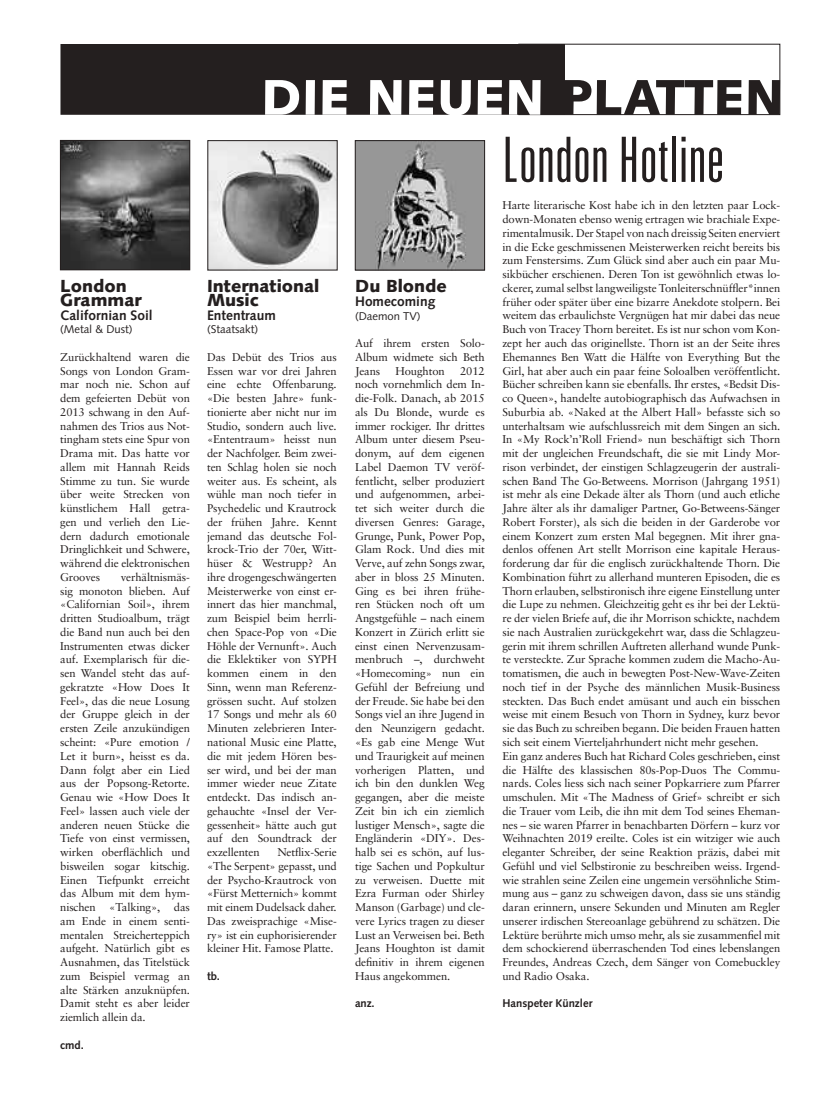
<style>
.page{position:relative;width:833px;height:1117px;background:#fff}
.page>*{position:absolute;margin:0;border:0;box-sizing:border-box;transform-origin:0 0}
.t1{font:300 ultra-condensed 62.5px "Univers";letter-spacing:.01em;color:#241f1f}
.t2{font:900 50px "Syntax";color:#fff}
.t3{font:900 17.5px/13.8px "Syntax";color:#241f1f}
.t4{font:700 13.75px "Syntax";color:#241f1f}
.t5{font:11.25px/13.8px "Sabon";letter-spacing:-.01em;color:#241f1f;text-align:justify}
.t6{font:11.25px "Syntax";color:#241f1f}
.t7{font:700 11.25px "Syntax";color:#241f1f}
.s1{color:#241f1f}
</style>
<div class="page">
<div style="left:518px;top:44px;width:262px;height:71px;border:1px solid #241f1f"></div>
<div style="left:61px;top:45px;width:503px;height:69px;background:#241f1f"></div>
<div style="left:60px;top:44px;width:505px;height:71px;border:1px solid #241f1f"></div>
<img style="left:357px;top:142px;width:126px;height:126px">
<div style="left:355px;top:140px;width:130px;height:130px;border:1px solid #241f1f"></div>
<img style="left:210px;top:142px;width:125px;height:126px">
<img style="left:62px;top:142px;width:126px;height:126px">
<div style="left:60px;top:140px;width:130px;height:130px;border:1px solid #241f1f"></div>
<h3 class="t3" style="left:60px;top:279px;width:83px">London<br>Grammar</h3>
<p class="t4" style="left:60px;top:307px;width:94px">Californian Soil</p>
<p class="t6" style="left:60px;top:322px;width:74px">(Metal &amp; Dust)</p>
<p class="t5" style="left:60px;top:350px;width:131px">Zurückhaltend waren die Songs von London Gram&shy;mar noch nie. Schon auf dem gefeierten Debüt von 2013 schwang in den Auf&shy;nahmen des Trios aus Not&shy;tingham stets eine Spur von Drama mit. Das hatte vor allem mit Hannah Reids Stimme zu tun. Sie wurde über weite Strecken von künstlichem Hall getra&shy;gen und verlieh den Lie&shy;dern dadurch emotionale Dringlichkeit und Schwere, während die elektronischen Grooves</p>
<p class="t5" style="left:60px;top:570px;width:131px;text-indent:61px">verhältnismäs&shy;sig monoton blieben. Auf «Californian Soil», ihrem dritten Studioalbum, trägt die Band nun auch bei den Instrumenten etwas dicker auf. Exemplarisch für die&shy;sen Wandel steht das auf&shy;gekratzte «How Does It Feel», das die neue Losung der Gruppe gleich in der ersten Zeile anzukündigen scheint: «Pure emotion / Let it burn», heisst es da.<br>Dann folgt aber ein Lied aus der Popsong-Retorte.<br>Genau wie «How Does It Feel» lassen auch viele der anderen neuen Stücke die Tiefe von einst vermissen, wirken oberflächlich und bisweilen sogar kitschig.<br>Einen Tiefpunkt erreicht das Album mit dem hym&shy;nischen «Talking», das am Ende in einem senti&shy;mentalen Streicherteppich aufgeht. Natürlich gibt es Ausnahmen, das Titelstück zum Beispiel vermag an alte Stärken anzuknüpfen.<br>Damit steht es aber leider ziemlich allein da.</p>
<p class="t7" style="left:60px;top:1038px;width:25px">cmd.</p>
<h2 class="t2" style="left:261px;top:68px;width:524px">DIE NEUEN <span class="s1">PLATTEN</span></h2>
<h3 class="t3" style="left:207px;top:279px;width:114px">International<br>Music</h3>
<p class="t4" style="left:207px;top:307px;width:70px">Ententraum</p>
<p class="t6" style="left:207px;top:322px;width:53px">(Staatsakt)</p>
<p class="t5" style="left:207px;top:350px;width:131px">Das Debüt des Trios aus Essen war vor drei Jahren eine echte Offenbarung. «Die besten Jahre» funk&shy;tionierte aber nicht nur im Studio, sondern auch live. «Ententraum» heisst nun der Nachfolger. Beim zwei&shy;ten Schlag holen sie noch weiter aus. Es scheint, als wühle man noch tiefer in Psychedelic und Krautrock der frühen Jahre. Kennt jemand das deutsche Fol&shy;krock-Trio der 70er, Witt&shy;hüser &amp; Westrupp? An ihre drogengeschwängerten Meisterwerke von einst er&shy;innert das hier manchmal, zum Beispiel beim herrli&shy;chen Space-Pop von «Die Höhle der Vernunft». Auch die Eklektiker von SYPH kommen einem in den Sinn, wenn man Referenz&shy;grössen sucht. Auf stolzen 17 Songs und mehr als 60<br>Minuten zelebrieren Inter&shy;national Music eine Platte, die mit jedem Hören bes&shy;ser wird, und bei der man immer wieder neue Zitate entdeckt. Das indisch an&shy;gehauchte «Insel der Ver&shy;gessenheit» hätte auch gut auf den Soundtrack der exzellenten</p>
<p class="t5" style="left:207px;top:845px;width:131px;text-indent:70px">Netflix-Serie «The Serpent» gepasst, und der Psycho-Krautrock von «Fürst Metternich» kommt mit einem Dudelsack daher.<br>Das zweisprachige «Mise&shy;ry» ist ein euphorisierender kleiner Hit. Famose Platte.</p>
<p class="t7" style="left:207px;top:969px;width:14px">tb.</p>
<h3 class="t3" style="left:355px;top:279px;width:93px">Du Blonde</h3>
<p class="t4" style="left:355px;top:293px;width:82px">Homecoming</p>
<p class="t6" style="left:355px;top:309px;width:67px">(Daemon TV)</p>
<p class="t5" style="left:355px;top:336px;width:131px">Auf ihrem ersten Solo-Album widmete sich Beth Jeans</p>
<p class="t5" style="left:395px;top:363px;width:51px">Houghton</p>
<p class="t5" style="left:355px;top:363px;width:131px;text-indent:105px">2012 noch vornehmlich dem In&shy;die-Folk. Danach, ab 2015 als Du Blonde, wurde es immer rockiger. Ihr drittes Album unter diesem Pseu&shy;donym, auf dem eigenen Label Daemon TV veröf&shy;fentlicht, selber produziert und aufgenommen, arbei&shy;tet sich weiter durch die diversen Genres: Garage, Grunge, Punk, Power Pop, Glam Rock. Und dies mit Verve, auf zehn Songs zwar, aber in bloss 25 Minuten.<br>Ging es bei ihren frühe&shy;ren Stücken noch oft um Angstgefühle – nach einem Konzert in Zürich erlitt sie einst einen Nervenzusam&shy;menbruch –, durchweht «Homecoming» nun ein Gefühl der Befreiung und der Freude. Sie habe bei den Songs viel an ihre Jugend in den Neunzigern gedacht. «Es gab eine Menge Wut und Traurigkeit auf meinen vorherigen Platten, und ich bin den dunklen Weg gegangen, aber die meiste Zeit bin ich ein ziemlich lustiger Mensch», sagte die Engländerin «DIY». Des&shy;halb sei es schön, auf lus&shy;tige Sachen und Popkultur zu verweisen. Duette mit Ezra Furman oder Shirley Manson (Garbage) und cle&shy;vere Lyrics tragen zu dieser Lust an Verweisen bei. Beth Jeans Houghton ist damit definitiv in ihrem eigenen Haus angekommen.</p>
<p class="t7" style="left:355px;top:996px;width:21px">anz.</p>
<h1 class="t1" style="left:502px;top:127px;width:223px">London Hotline</h1>
<p class="t5" style="left:502px;top:198px;width:279px;text-align:left">Harte literarische Kost habe ich in den letzten paar Lock&shy;down-Monaten ebenso wenig ertragen wie brachiale Expe&shy;rimentalmusik. Der Stapel von nach dreissig Seiten enerviert in die Ecke geschmissenen Meisterwerken reicht bereits bis zum Fenstersims. Zum Glück sind aber auch ein paar Mu&shy;sikbücher erschienen. Deren Ton ist gewöhnlich etwas lo&shy;ckerer, zumal selbst langweiligste Tonleiterschnüffler*innen früher oder später über eine bizarre Anekdote stolpern. Bei weitem das erbaulichste Vergnügen hat mir dabei das neue Buch von Tracey Thorn bereitet. Es ist nur schon vom Kon&shy;zept her auch das originellste. Thorn ist an der Seite ihres Ehemannes Ben Watt die Hälfte von Everything But the Girl, hat aber auch ein paar feine Soloalben veröffentlicht.<br>Bücher schreiben kann sie ebenfalls. Ihr erstes, «Bedsit Dis&shy;co Queen», handelte autobiographisch das Aufwachsen in Suburbia ab. «Naked at the Albert Hall» befasste sich so unterhaltsam wie aufschlussreich mit dem Singen an sich.<br>In «My Rock’n’Roll Friend» nun beschäftigt sich Thorn mit der ungleichen Freundschaft, die sie mit Lindy Mor&shy;rison verbindet, der einstigen Schlagzeugerin der australi&shy;schen Band The Go-Betweens. Morrison (Jahrgang 1951) ist mehr als eine Dekade älter als Thorn (und auch etliche Jahre älter als ihr damaliger Partner, Go-Betweens-Sänger Robert Forster), als sich die beiden in der Garderobe vor einem Konzert zum ersten Mal begegnen. Mit ihrer gna&shy;denlos offenen Art stellt Morrison eine kapitale Heraus&shy;forderung dar für die englisch zurückhaltende Thorn. Die Kombination führt zu allerhand munteren Episoden, die es Thorn erlauben, selbstironisch ihre eigene Einstellung unter die Lupe zu nehmen. Gleichzeitig geht es ihr bei der Lektü&shy;re der vielen Briefe auf, die ihr Morrison schickte, nachdem sie nach Australien zurückgekehrt war, dass die Schlagzeu&shy;gerin mit ihrem schrillen Auftreten allerhand wunde Punk&shy;te versteckte. Zur Sprache kommen zudem die Macho-Au&shy;tomatismen, die auch in bewegten Post-New-Wave-Zeiten noch tief in der Psyche des männlichen Musik-Business steckten. Das Buch endet amüsant und auch ein bisschen weise mit einem Besuch von Thorn in Sydney, kurz bevor sie das Buch zu schreiben begann. Die beiden Frauen hatten sich seit einem Vierteljahrhundert nicht mehr gesehen.<br>Ein ganz anderes Buch hat Richard Coles geschrieben, einst die Hälfte des klassischen 80s-Pop-Duos The Commu&shy;nards. Coles liess sich nach seiner Popkarriere zum Pfarrer umschulen. Mit «The Madness of Grief» schreibt er sich die Trauer vom Leib, die ihn mit dem Tod seines Eheman&shy;nes – sie waren Pfarrer in benachbarten Dörfern – kurz vor Weihnachten 2019 ereilte. Coles ist ein witziger wie auch eleganter Schreiber, der seine Reaktion präzis, dabei mit Gefühl und viel Selbstironie zu beschreiben weiss. Irgend&shy;wie strahlen seine Zeilen eine ungemein versöhnliche Stim&shy;mung aus – ganz zu schweigen davon, dass sie uns ständig daran erinnern, unsere Sekunden und Minuten am Regler unserer irdischen Stereoanlage gebührend zu schätzen. Die Lektüre berührte mich umso mehr, als sie zusammenfiel mit dem schockierend überraschenden Tod eines lebenslangen Freundes, Andreas Czech, dem Sänger von Comebuckley und Radio Osaka.</p>
<p class="t7" style="left:502px;top:996px;width:91px">Hanspeter Künzler</p>
</div>
